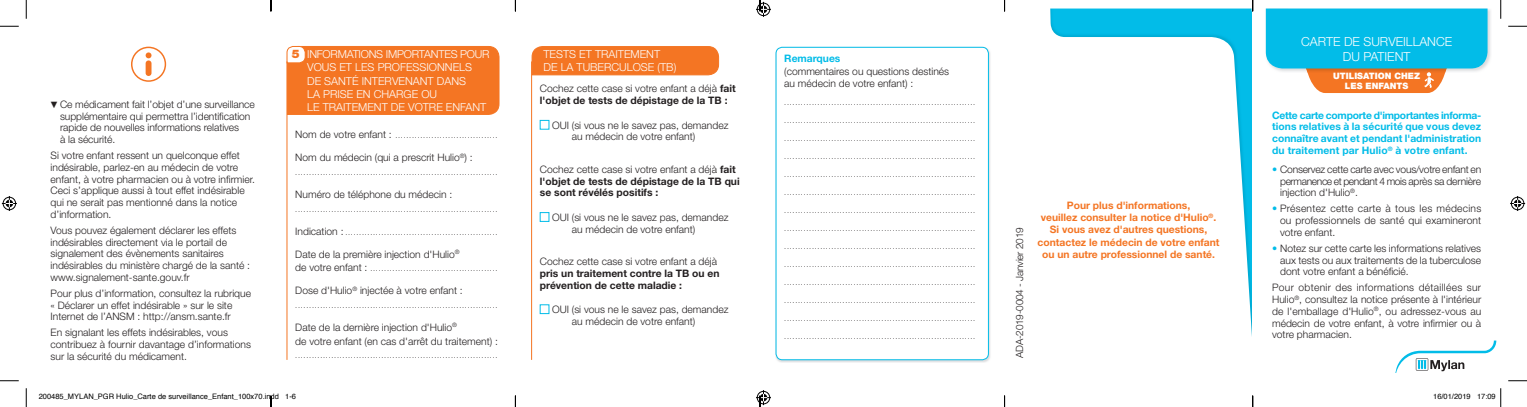
<style>
.page{position:relative;width:1527px;height:407px;background:#fff}
.page>*{position:absolute;margin:0;border:0;box-sizing:border-box;transform-origin:0 0}
.t1{font:300 12.5px/15px "Helvetica Neue LT Std";color:#fff;text-align:center}
.t2{font:300 11px/13.2px "Helvetica Neue LT Std";color:#fff}
.t3{font:300 10.25px/11.8px "Helvetica Neue LT Std";color:#231f20}
.t4{font:700 10.25px/11.8px "Helvetica Neue LT Std";color:#231f20}
.t5{font:700 10.25px/11.8px "Helvetica Neue LT Std";letter-spacing:.005em;color:#02bce8;text-align:justify}
.t6{font:700 10.25px/12.4px "Helvetica Neue LT Std";color:#f47523;text-align:center}
.t7{font:300 10px "Helvetica Neue LT Std";letter-spacing:-.02em;color:#231f20}
.t8{font:900 8.88px/10.2px "Helvetica Neue LT Std";color:#fff;text-align:center}
.t9{font:7.5px "Helvetica";color:#000}
.t10{font:300 7.38px "Helvetica Neue LT Std";color:#231f20}
.s1{font-family:"Mathematical Pi Six";font-weight:400;font-size:8.75px}
.s2{font-weight:900;font-size:11.75px;color:#f47523}
.s3{font-size:10.25px}
.s4{font-weight:300}
.s5{color:#02bce8}
</style>
<div class="page">
<svg style="left:531px;top:46px;width:188px;height:30px;background:#f47a2b"></svg>
<hr style="left:531px;top:61px;width:1px;height:299px;background:#f47523">
<div style="left:540px;top:120px;width:9px;height:9px;border:1px solid #02bce8"></div>
<div style="left:540px;top:212px;width:9px;height:10px;border:1px solid #02bce8"></div>
<div style="left:540px;top:304px;width:9px;height:10px;border:1px solid #02bce8"></div>
<img style="left:775px;top:47px;width:215px;height:316px">
<div style="left:776px;top:47px;width:212px;height:313px;background:#fff;border-radius:6px"></div>
<div style="left:776px;top:47px;width:212px;height:313px;border:1px solid #02bce8;border-radius:6px"></div>
<div style="left:287px;top:46px;width:213px;height:69px;background:#f47523"></div>
<hr style="left:287px;top:61px;width:1px;height:299px;background:#f47523">
<svg style="left:131px;top:47px;width:35px;height:35px"></svg>
<img style="left:1050px;top:9px;width:202px;height:328px">
<img style="left:1487px;top:9px;width:4px;height:55px">
<svg style="left:1395px;top:340px;width:102px;height:32px"></svg>
<svg style="left:1265px;top:9px;width:222px;height:84px;background:#4bb8c9"></svg>
<svg style="left:0;top:25px;width:19px;height:2px"></svg>
<svg style="left:1508px;top:25px;width:19px;height:2px"></svg>
<svg style="left:0;top:380px;width:19px;height:1px"></svg>
<svg style="left:1508px;top:380px;width:19px;height:1px"></svg>
<svg style="left:25px;top:0;width:2px;height:19px"></svg>
<svg style="left:25px;top:388px;width:2px;height:19px"></svg>
<svg style="left:1500px;top:0;width:1px;height:19px"></svg>
<svg style="left:2px;top:196px;width:15px;height:15px"></svg>
<svg style="left:1510px;top:196px;width:15px;height:15px"></svg>
<svg style="left:1500px;top:388px;width:1px;height:19px"></svg>
<svg style="left:270px;top:0;width:2px;height:11px"></svg>
<svg style="left:270px;top:395px;width:2px;height:12px"></svg>
<svg style="left:756px;top:0;width:15px;height:17px"></svg>
<svg style="left:756px;top:390px;width:15px;height:17px"></svg>
<p class="t3" style="left:60px;top:98px;width:196px;text-indent:-9px"><span class="s1">.</span> Ce médicament fait l’objet d’une surveillance supplémentaire qui permettra l’identification rapide de nouvelles informations relatives<br>à la sécurité.</p>
<p class="t3" style="left:51px;top:149px;width:206px">Si votre enfant ressent un quelconque effet indésirable, parlez-en au médecin de votre enfant, à votre pharmacien ou à votre infirmier.<br>Ceci s’applique aussi à tout effet indésirable qui ne serait pas mentionné dans la notice d’information.</p>
<p class="t3" style="left:51px;top:224px;width:201px">Vous pouvez également déclarer les effets indésirables directement via le portail de signalement des évènements sanitaires indésirables du ministère chargé de la santé : www.signalement-sante.gouv.fr</p>
<p class="t3" style="left:51px;top:287px;width:202px">Pour plus d’information, consultez la rubrique « Déclarer un effet indésirable » sur le site<br>Internet de l’ANSM : http://ansm.sante.fr</p>
<p class="t3" style="left:51px;top:327px;width:202px">En signalant les effets indésirables, vous contribuez à fournir davantage d’informations sur la sécurité du médicament.</p>
<p class="t2" style="left:307px;top:47px;width:184px;text-indent:-15px"><span class="s2">5</span> INFORMATIONS IMPORTANTES POUR<br>VOUS ET LES PROFESSIONNELS<br>DE SANTÉ INTERVENANT DANS<br>LA PRISE EN CHARGE OU<br>LE TRAITEMENT DE VOTRE ENFANT</p>
<p class="t10" style="left:295px;top:131px;width:204px"><span class="s3">Nom de votre enfant :</span> .....................................</p>
<p class="t3" style="left:295px;top:151px;width:179px">Nom du médecin (qui a prescrit Hulio<sup>®</sup>) :</p>
<p class="t10" style="left:295px;top:168px;width:204px">.........................................................................</p>
<p class="t3" style="left:295px;top:188px;width:158px">Numéro de téléphone du médecin :</p>
<p class="t10" style="left:295px;top:204px;width:204px">.........................................................................</p>
<p class="t10" style="left:295px;top:227px;width:204px"><span class="s3">Indication :</span> .......................................................</p>
<p class="t3" style="left:295px;top:248px;width:166px">Date de la première injection d'Hulio<sup>®</sup></p>
<p class="t10" style="left:295px;top:264px;width:204px"><span class="s3">de votre enfant :</span> ..............................................</p>
<p class="t3" style="left:295px;top:284px;width:169px">Dose d'Hulio<sup>®</sup> injectée à votre enfant :</p>
<p class="t10" style="left:295px;top:301px;width:204px">.........................................................................</p>
<p class="t3" style="left:295px;top:320px;width:204px;line-height:13.8px">Date de la dernière injection d'Hulio<sup>®<br></sup>de votre enfant (en cas d'arrêt du traitement) :</p>
<p class="t10" style="left:295px;top:351px;width:204px">.........................................................................</p>
<p class="t2" style="left:543px;top:47px;width:134px">TESTS ET TRAITEMENT<br>DE LA TUBERCULOSE (TB)</p>
<p class="t4" style="left:540px;top:83px;width:197px"><span class="s4">Cochez cette case si votre enfant a déjà</span> fait l'objet de tests de dépistage de la TB :</p>
<p class="t3" style="left:572px;top:119px;width:158px;text-indent:-20px">OUI (si vous ne le savez pas, demandez au médecin de votre enfant)</p>
<p class="t4" style="left:540px;top:163px;width:201px"><span class="s4">Cochez cette case si votre enfant a déjà</span> fait l'objet de tests de dépistage de la TB qui se sont révélés positifs :</p>
<p class="t3" style="left:572px;top:211px;width:158px;text-indent:-20px">OUI (si vous ne le savez pas, demandez au médecin de votre enfant)</p>
<p class="t3" style="left:540px;top:255px;width:179px">Cochez cette case si votre enfant a déjà</p>
<p class="t4" style="left:540px;top:267px;width:181px">pris un traitement contre la TB ou en prévention de cette maladie :</p>
<p class="t3" style="left:572px;top:303px;width:158px;text-indent:-20px">OUI (si vous ne le savez pas, demandez au médecin de votre enfant)</p>
<p class="t5" style="left:784px;top:53px;width:58px">Remarques</p>
<p class="t3" style="left:784px;top:65px;width:166px;line-height:12.4px">(commentaires ou questions destinés au médecin de votre enfant) :</p>
<p class="t10" style="left:784px;top:98px;width:193px">.....................................................................</p>
<p class="t10" style="left:784px;top:116px;width:193px">.....................................................................</p>
<p class="t10" style="left:784px;top:134px;width:193px">.....................................................................</p>
<p class="t10" style="left:784px;top:152px;width:193px">.....................................................................</p>
<p class="t10" style="left:784px;top:170px;width:193px">.....................................................................</p>
<p class="t10" style="left:784px;top:188px;width:193px">.....................................................................</p>
<p class="t10" style="left:784px;top:206px;width:193px">.....................................................................</p>
<p class="t10" style="left:784px;top:224px;width:193px">.....................................................................</p>
<p class="t10" style="left:784px;top:242px;width:193px">.....................................................................</p>
<p class="t10" style="left:784px;top:260px;width:193px">.....................................................................</p>
<p class="t10" style="left:784px;top:278px;width:193px">.....................................................................</p>
<p class="t10" style="left:784px;top:296px;width:193px">.....................................................................</p>
<p class="t10" style="left:784px;top:314px;width:193px">.....................................................................</p>
<p class="t10" style="left:784px;top:332px;width:193px">.....................................................................</p>
<p class="t7" style="left:1013px;top:358px;width:132px;rotate:-90deg">ADA-2019-0004 - Janvier 2019</p>
<p class="t6" style="left:1037px;top:199px;width:183px">Pour plus d'informations,<br>veuillez consulter la notice d'Hulio<sup>®</sup>.<br>Si vous avez d'autres questions, contactez le médecin de votre enfant ou un autre professionnel de santé.</p>
<p class="t1" style="left:1301px;top:33px;width:153px">CARTE DE SURVEILLANCE<br>DU PATIENT</p>
<p class="t8" style="left:1333px;top:71px;width:88px">UTILISATION CHEZ<br>LES ENFANTS</p>
<p class="t5" style="left:1272px;top:109px;width:211px">Cette carte comporte d'importantes informa&shy;tions relatives à la sécurité que vous devez connaître avant et pendant l'administration du traitement par Hulio<sup>®</sup> à votre enfant.</p>
<p class="t3" style="left:1280px;top:163px;width:203px;text-align:justify;text-indent:-8px"><span class="s5">•</span> Conservez cette carte avec vous/votre enfant en permanence et pendant 4 mois après sa dernière injection d'Hulio<sup>®</sup>.</p>
<p class="t3" style="left:1280px;top:203px;width:203px;text-align:justify;text-indent:-8px"><span class="s5">•</span> Présentez cette carte à tous les médecins ou professionnels de santé qui examineront votre enfant.</p>
<p class="t3" style="left:1280px;top:242px;width:203px;text-align:justify;text-indent:-8px"><span class="s5">•</span> Notez sur cette carte les informations relatives aux tests ou aux traitements de la tuberculose dont votre enfant a bénéficié.</p>
<p class="t3" style="left:1272px;top:281px;width:211px;text-align:justify">Pour obtenir des informations détaillées sur Hulio<sup>®</sup>, consultez la notice présente à l'intérieur de l'emballage d'Hulio<sup>®</sup>, ou adressez-vous au médecin de votre enfant, à votre infirmier ou à votre pharmacien.</p>
<p class="t9" style="left:39px;top:391px;width:259px">200485_MYLAN_PGR Hulio_Carte de surveillance_Enfant_100x70.indd 1-6</p>
<p class="t9" style="left:1433px;top:391px;width:64px">16/01/2019 17:09</p>
</div>
